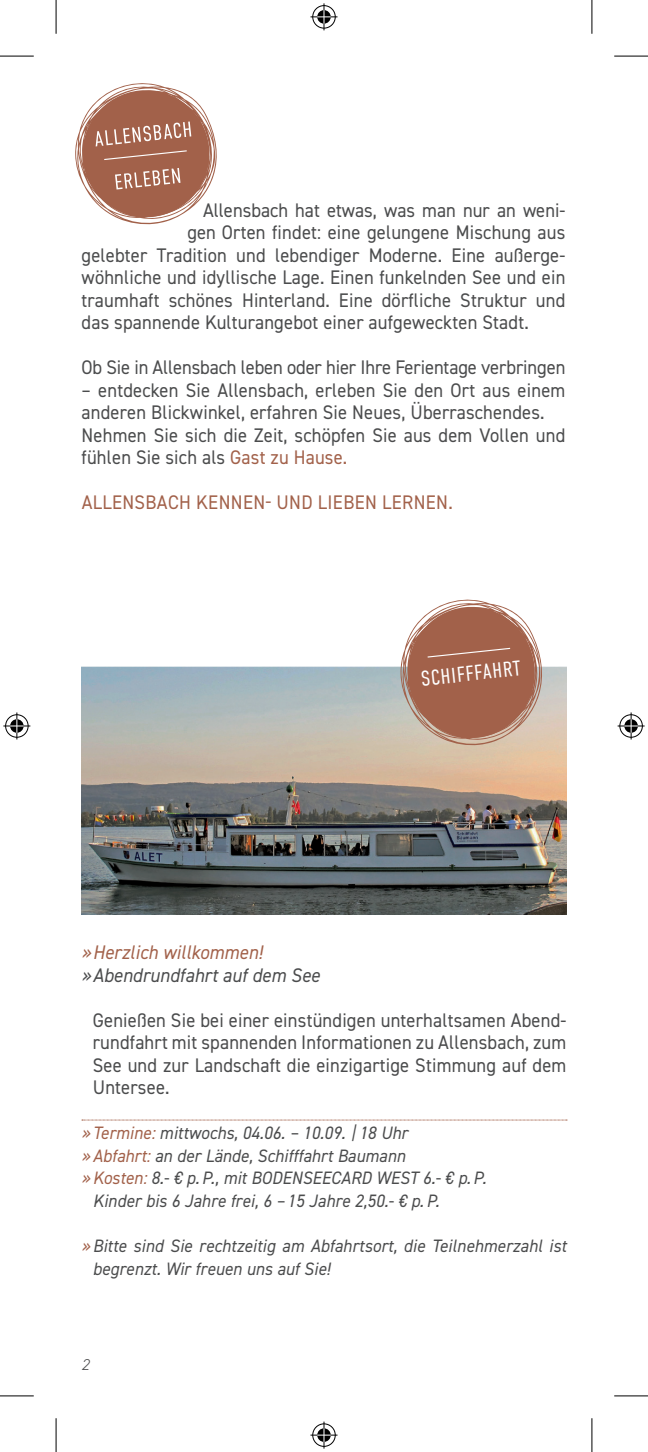
<style>
.page{position:relative;width:648px;height:1452px;background:#fff}
.page>*{position:absolute;margin:0;border:0;box-sizing:border-box;transform-origin:0 0}
.t1{font:300 21.38px "DIN Condensed";color:#fff}
.t2{font:19.8px/22.5px "DIN2014";letter-spacing:.01em;color:#4b4c4d;text-align:justify;scale:.94 1}
.t3{font:19.8px "DIN2014";letter-spacing:.02em;color:#a2614a;scale:.94 1}
.t4{font:italic 19.8px "DIN2014";letter-spacing:.01em;color:#4b4c4d;scale:.94 1}
.t5{font:italic 19.8px "DIN2014";letter-spacing:.01em;color:#a2614a;scale:.94 1}
.t6{font:italic 18px/22.5px "DIN2014";letter-spacing:.01em;color:#4b4c4d;scale:.94 1}
.t7{font:italic 300 15.75px "DIN2014";color:#4b4c4d}
.s1{color:#a2614a}
</style>
<div class="page">
<img style="left:82px;top:667px;width:484px;height:247px">
<svg style="left:82px;top:1119px;width:485px;height:1px"></svg>
<svg style="left:400px;top:599px;width:150px;height:148px;background:#b98c7b"></svg>
<svg style="left:75px;top:83px;width:142px;height:142px"></svg>
<hr style="left:0;top:56px;width:34px;height:1px;background:#000">
<hr style="left:614px;top:56px;width:34px;height:1px;background:#000">
<hr style="left:0;top:1395px;width:34px;height:1px;background:#000">
<hr style="left:614px;top:1395px;width:34px;height:1px;background:#000">
<hr style="left:56px;top:0;width:1px;height:34px;background:#000">
<hr style="left:56px;top:1418px;width:1px;height:34px;background:#000">
<hr style="left:591px;top:0;width:1px;height:34px;background:#000">
<hr style="left:591px;top:1418px;width:1px;height:34px;background:#000">
<svg style="left:310px;top:3px;width:27px;height:27px"></svg>
<svg style="left:310px;top:1421px;width:27px;height:27px"></svg>
<svg style="left:3px;top:712px;width:27px;height:27px"></svg>
<svg style="left:618px;top:712px;width:27px;height:27px"></svg>
<p class="t2" style="left:203px;top:198px;width:387px">Allensbach hat etwas, was man nur an weni-</p>
<p class="t2" style="left:187px;top:221px;width:404px">gen Orten findet: eine gelungene Mischung aus</p>
<p class="t2" style="left:82px;top:243px;width:516px">gelebter Tradition und lebendiger Moderne. Eine außerge-</p>
<p class="t2" style="left:82px;top:266px;width:516px">wöhnliche und idyllische Lage. Einen funkelnden See und ein</p>
<p class="t2" style="left:82px;top:288px;width:516px">traumhaft schönes Hinterland. Eine dörfliche Struktur und</p>
<p class="t2" style="left:82px;top:311px;width:477px">das spannende Kulturangebot einer aufgeweckten Stadt.</p>
<p class="t2" style="left:82px;top:356px;width:516px">Ob Sie in Allensbach leben oder hier Ihre Ferientage verbringen</p>
<p class="t2" style="left:82px;top:378px;width:516px;text-align:left">– entdecken Sie Allensbach, erleben Sie den Ort aus einem anderen Blickwinkel, erfahren Sie Neues, Überraschendes.<br>Nehmen Sie sich die Zeit, schöpfen Sie aus dem Vollen und fühlen Sie sich als <span class="s1">Gast zu Hause.</span></p>
<p class="t3" style="left:82px;top:490px;width:396px">ALLENSBACH KENNEN- UND LIEBEN LERNEN.</p>
<p class="t1" style="left:420px;top:666px;width:102px;rotate:-6deg">SCHIFFFAHRT</p>
<p class="t5" style="left:82px;top:940px;width:194px">»Herzlich willkommen!</p>
<p class="t4" style="left:82px;top:962px;width:255px">»Abendrundfahrt auf dem See</p>
<p class="t2" style="left:93px;top:1008px;width:505px">Genießen Sie bei einer einstündigen unterhaltsamen Abend&shy;rundfahrt mit spannenden Informationen zu Allensbach, zum See und zur Landschaft die einzigartige Stimmung auf dem Untersee.</p>
<p class="t6" style="left:82px;top:1121px;width:349px"><span class="s1">» Termine:</span> mittwochs, 04.06. – 10.09. |18 Uhr</p>
<p class="t6" style="left:82px;top:1144px;width:346px"><span class="s1">»Abfahrt:</span> an der Lände, Schifffahrt Baumann</p>
<p class="t6" style="left:82px;top:1166px;width:432px"><span class="s1">»Kosten:</span> 8.- € p.P., mit BODENSEECARD WEST 6.- € p.P.</p>
<p class="t6" style="left:93px;top:1189px;width:370px">Kinder bis 6 Jahre frei, 6 – 15 Jahre 2,50.- € p.P.</p>
<p class="t6" style="left:93px;top:1234px;width:505px;text-indent:-11px"><span class="s1">»</span>Bitte sind Sie rechtzeitig am Abfahrtsort, die Teilnehmerzahl ist begrenzt. Wir freuen uns auf Sie!</p>
<p class="t7" style="left:82px;top:1355px;width:9px">2</p>
</div>
